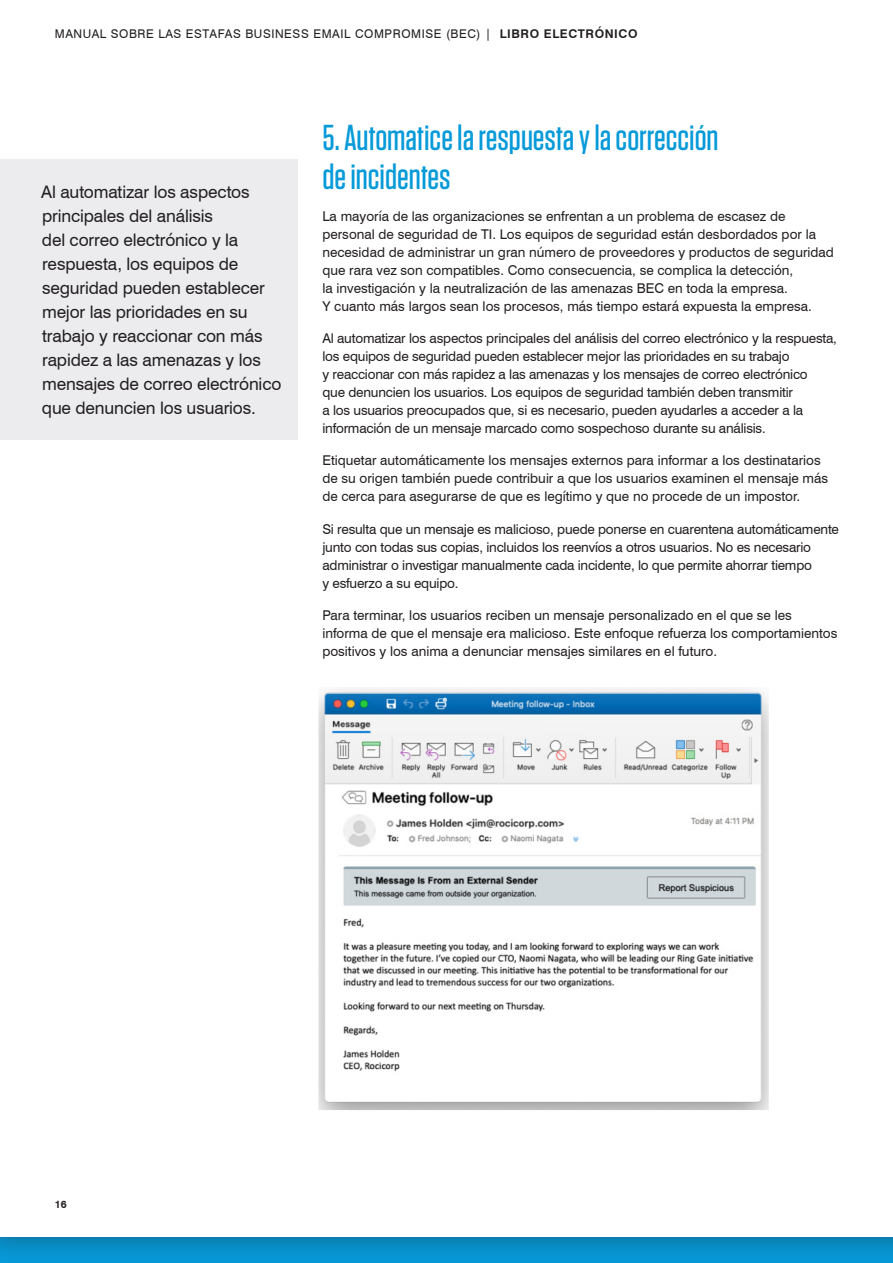
<style>
.page{position:relative;width:893px;height:1263px;background:#fff}
.page>*{position:absolute;margin:0;border:0;box-sizing:border-box;transform-origin:0 0}
.t1{font:500 36px/39px "Tungsten";color:#069ad9}
.t2{font:17.25px/24px "Swiss 721 BT";letter-spacing:-.01em;color:#231f20}
.t3{font:13.5px/18px "Swiss 721 BT";color:#231f20}
.t4{font:12px "Swiss 721 BT";letter-spacing:.05em;color:#231f20}
.t5{font:700 10.5px "Swiss 721 BT";color:#231f20}
.s1{font-weight:700}
</style>
<div class="page">
<div style="left:0;top:0;width:893px;height:1263px;background:#231f20;opacity:.3"></div>
<div style="left:0;top:0;width:893px;height:1236px;background:#fff"></div>
<div style="left:0;top:159px;width:298px;height:280px;background:#ececee"></div>
<img style="left:318px;top:688px;width:451px;height:422px">
<p class="t4" style="left:55px;top:26px;width:584px">MANUAL SOBRE LAS ESTAFAS BUSINESS EMAIL COMPROMISE (BEC) | <span class="s1">LIBRO ELECTRÓNICO</span></p>
<p class="t2" style="left:41px;top:179px;width:242px">Al automatizar los aspectos principales del análisis<br>del correo electrónico y la respuesta, los equipos de seguridad pueden establecer mejor las prioridades en su trabajo y reaccionar con más rapidez a las amenazas y los mensajes de correo electrónico que denuncien los usuarios.</p>
<h1 class="t1" style="left:322px;top:119px;width:398px">5. Automatice la respuesta y la corrección de incidentes</h1>
<p class="t3" style="left:322px;top:207px;width:513px">La mayoría de las organizaciones se enfrentan a un problema de escasez de personal de seguridad de TI. Los equipos de seguridad están desbordados por la necesidad de administrar un gran número de proveedores y productos de seguridad que rara vez son compatibles. Como consecuencia, se complica la detección,<br>la investigación y la neutralización de las amenazas BEC en toda la empresa.<br>Y cuanto más largos sean los procesos, más tiempo estará expuesta la empresa.</p>
<p class="t3" style="left:322px;top:329px;width:516px">Al automatizar los aspectos principales del análisis del correo electrónico y la respuesta, los equipos de seguridad pueden establecer mejor las prioridades en su trabajo<br>y reaccionar con más rapidez a las amenazas y los mensajes de correo electrónico<br>que denuncien los usuarios. Los equipos de seguridad también deben transmitir<br>a los usuarios preocupados que, si es necesario, pueden ayudarles a acceder a la información de un mensaje marcado como sospechoso durante su análisis.</p>
<p class="t3" style="left:322px;top:451px;width:507px">Etiquetar automáticamente los mensajes externos para informar a los destinatarios de su origen también puede contribuir a que los usuarios examinen el mensaje más de cerca para asegurarse de que es legítimo y que no procede de un impostor.</p>
<p class="t3" style="left:322px;top:520px;width:518px">Si resulta que un mensaje es malicioso, puede ponerse en cuarentena automáticamente junto con todas sus copias, incluidos los reenvíos a otros usuarios. No es necesario administrar o investigar manualmente cada incidente, lo que permite ahorrar tiempo<br>y esfuerzo a su equipo.</p>
<p class="t3" style="left:322px;top:606px;width:516px">Para terminar, los usuarios reciben un mensaje personalizado en el que se les informa de que el mensaje era malicioso. Este enfoque refuerza los comportamientos positivos y los anima a denunciar mensajes similares en el futuro.</p>
<p class="t5" style="left:55px;top:1197px;width:13px">16</p>
</div>
